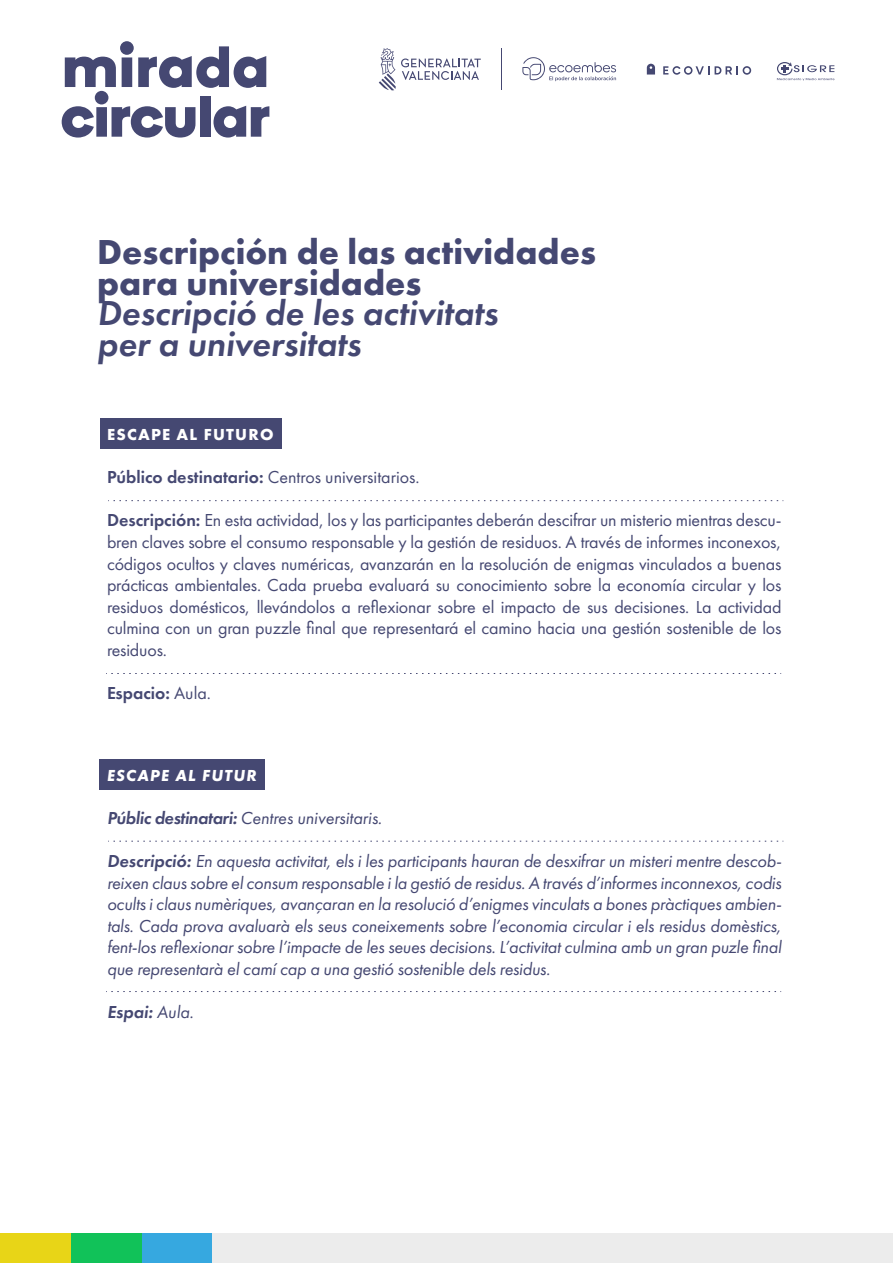
<style>
.page{position:relative;width:893px;height:1263px;background:#fff}
.page>*{position:absolute;margin:0;border:0;box-sizing:border-box;transform-origin:0 0}
.t1{font:700 36px/30.9px "Futura New";color:#454872}
.t2{font:italic 36px/30.9px "Futura New Demi";color:#454872}
.t3{font:18px/21.6px "Futura New";letter-spacing:-.01em;color:#454872;text-align:justify}
.t4{font:italic 18px/21.6px "Futura New";letter-spacing:-.01em;color:#454872;text-align:justify}
.t5{font:18px "Futura New Demi";color:#454872}
.t6{font:italic 18px "Futura New Demi";color:#454872}
.t7{font:700 16.5px "Futura New";letter-spacing:.075em;color:#fff}
.t8{font:italic 700 16.5px "Futura New";letter-spacing:.075em;color:#fff}
.s1{font-family:"Futura New Demi"}
.s2{font-family:"Futura New"}
</style>
<div class="page">
<div style="left:100px;top:418px;width:182px;height:30px;background:#454872"></div>
<svg style="left:379px;top:48px;width:102px;height:42px"></svg>
<svg style="left:777px;top:62px;width:57px;height:19px"></svg>
<svg style="left:522px;top:57px;width:94px;height:24px"></svg>
<svg style="left:647px;top:64px;width:8px;height:11px"></svg>
<svg style="left:663px;top:66px;width:46px;height:9px"></svg>
<svg style="left:715px;top:66px;width:36px;height:9px"></svg>
<hr style="left:501px;top:48px;width:1px;height:42px;background:#454872">
<svg style="left:108px;top:500px;width:676px;height:1px"></svg>
<svg style="left:106px;top:673px;width:675px;height:1px"></svg>
<div style="left:100px;top:759px;width:165px;height:30px;background:#454872"></div>
<svg style="left:108px;top:841px;width:676px;height:1px"></svg>
<svg style="left:106px;top:991px;width:675px;height:1px"></svg>
<svg style="left:62px;top:41px;width:207px;height:97px"></svg>
<div style="left:0;top:1234px;width:71px;height:29px;background:#e8d517"></div>
<div style="left:71px;top:1234px;width:71px;height:29px;background:#11c259"></div>
<div style="left:142px;top:1234px;width:71px;height:29px;background:#36a8e0"></div>
<div style="left:213px;top:1234px;width:680px;height:29px;background:#ececec"></div>
<h1 class="t1" style="left:97px;top:235px;width:500px">Descripción de las actividades para universidades</h1>
<h1 class="t2" style="left:97px;top:297px;width:402px">Descripció de les activitats per a universitats</h1>
<p class="t7" style="left:107px;top:424px;width:168px">ESCAPE AL FUTURO</p>
<p class="t3" style="left:107px;top:466px;width:314px"><span class="s1">Público destinatario:</span> Centros universitarios.</p>
<p class="t3" style="left:107px;top:509px;width:676px"><span class="s1">Descripción:</span> En esta actividad, los y las participantes deberán descifrar un misterio mientras descu&shy;bren claves sobre el consumo responsable y la gestión de residuos. A través de informes inconexos, códigos ocultos y claves numéricas, avanzarán en la resolución de enigmas vinculados a buenas prácticas ambientales. Cada prueba evaluará su conocimiento sobre la economía circular y los residuos domésticos, llevándolos a reflexionar sobre el impacto de sus decisiones. La actividad culmina con un gran puzzle final que representará el camino hacia una gestión sostenible de los residuos.</p>
<p class="t5" style="left:107px;top:682px;width:106px">Espacio: <span class="s2">Aula.</span></p>
<p class="t8" style="left:107px;top:765px;width:151px">ESCAPE AL FUTUR</p>
<p class="t4" style="left:107px;top:807px;width:277px"><span class="s1">Públic destinatari:</span> Centres universitaris.</p>
<p class="t4" style="left:107px;top:850px;width:676px"><span class="s1">Descripció:</span> En aquesta activitat, els i les participants hauran de desxifrar un misteri mentre descob&shy;reixen claus sobre el consum responsable i la gestió de residus. A través d’informes inconnexos, codis ocults i claus numèriques, avançaran en la resolució d’enigmes vinculats a bones pràctiques ambien&shy;tals. Cada prova avaluarà els seus coneixements sobre l’economia circular i els residus domèstics, fent-los reflexionar sobre l’impacte de les seues decisions. L’activitat culmina amb un gran puzle final que representarà el camí cap a una gestió sostenible dels residus.</p>
<p class="t6" style="left:107px;top:1000px;width:88px">Espai: <span class="s2">Aula.</span></p>
</div>
